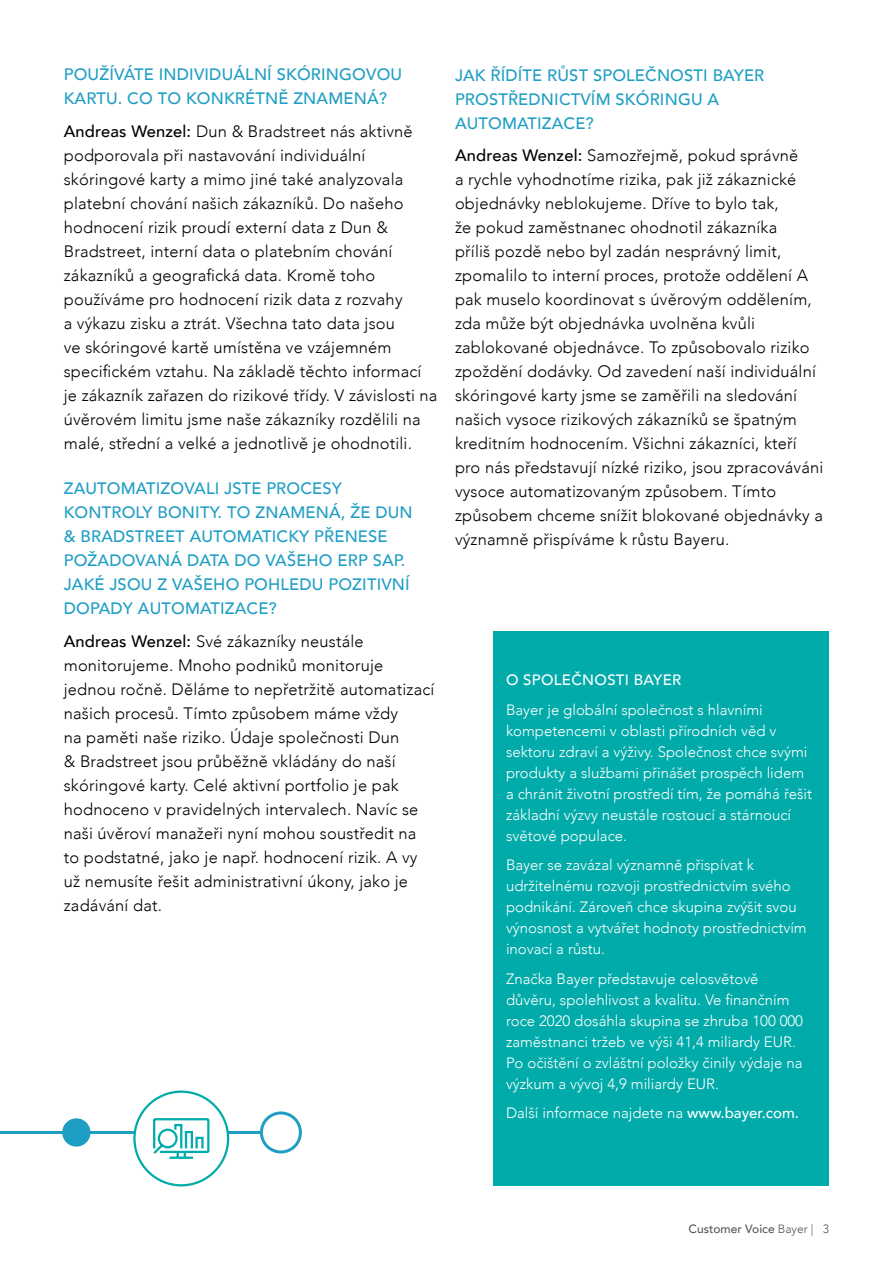
<style>
.page{position:relative;width:893px;height:1263px;background:#fff}
.page>*{position:absolute;margin:0;border:0;box-sizing:border-box;transform-origin:0 0}
.t1{font:300 16.5px/24px "Avenir";letter-spacing:.01em;color:#000}
.t2{font:500 16.5px/24px "Avenir";letter-spacing:.01em;color:#1f9ec4}
.t3{font:300 15px/21px "Avenir";color:#fff}
.t4{font:500 15px "Avenir";letter-spacing:.02em;color:#fff}
.t5{font:500 12px "Avenir";color:#575756}
.s1{font-weight:500}
.s2{font-weight:300}
</style>
<div class="page">
<hr style="left:0;top:1131px;width:282px;height:3px;background:#1f9ec4">
<div style="left:261px;top:1113px;width:39px;height:39px;background:#fff;border-radius:50%"></div>
<div style="left:260px;top:1111px;width:42px;height:42px;border:3px solid #1f9ec4;border-radius:50%"></div>
<div style="left:64px;top:1120px;width:24px;height:24px;background:#1f9ec4;border-radius:50%"></div>
<div style="left:62px;top:1118px;width:29px;height:28px;border:4px solid #1f9ec4;border-radius:50%"></div>
<div style="left:493px;top:631px;width:336px;height:555px;background:#00abaa"></div>
<div style="left:134px;top:1092px;width:94px;height:93px;background:#fff;border-radius:50%"></div>
<div style="left:133px;top:1090px;width:96px;height:96px;border:2px solid #00abaa;border-radius:50%"></div>
<svg style="left:153px;top:1118px;width:57px;height:41px"></svg>
<p class="t2" style="left:64px;top:62px;width:340px">POUŽÍVÁTE INDIVIDUÁLNÍ SKÓRINGOVOU<br>KARTU. CO TO KONKRÉTNĚ ZNAMENÁ?</p>
<p class="t1" style="left:64px;top:119px;width:375px"><span class="s1">Andreas Wenzel:</span> Dun &amp; Bradstreet nás aktivně podporovala při nastavování individuální skóringové karty a mimo jiné také analyzovala platební chování našich zákazníků. Do našeho hodnocení rizik proudí externí data z Dun &amp; Bradstreet, interní data o platebním chování zákazníků a geografická data. Kromě toho používáme pro hodnocení rizik data z rozvahy<br>a výkazu zisku a ztrát. Všechna tato data jsou<br>ve skóringové kartě umístěna ve vzájemném specifickém vztahu. Na základě těchto informací je zákazník zařazen do rizikové třídy. V závislosti na úvěrovém limitu jsme naše zákazníky rozdělili na malé, střední a velké a jednotlivě je ohodnotili.</p>
<p class="t2" style="left:64px;top:476px;width:350px">ZAUTOMATIZOVALI JSTE PROCESY<br>KONTROLY BONITY. TO ZNAMENÁ, ŽE DUN &amp; BRADSTREET AUTOMATICKY PŘENESE<br>POŽADOVANÁ DATA DO VAŠEHO ERP SAP.<br>JAKÉ JSOU Z VAŠEHO POHLEDU POZITIVNÍ<br>DOPADY AUTOMATIZACE?</p>
<p class="t1" style="left:64px;top:629px;width:372px"><span class="s1">Andreas Wenzel:</span> Své zákazníky neustále monitorujeme. Mnoho podniků monitoruje jednou ročně. Děláme to nepřetržitě automatizací našich procesů. Tímto způsobem máme vždy<br>na paměti naše riziko. Údaje společnosti Dun<br>&amp; Bradstreet jsou průběžně vkládány do naší skóringové karty. Celé aktivní portfolio je pak hodnoceno v pravidelných intervalech. Navíc se naši úvěroví manažeři nyní mohou soustředit na to podstatné, jako je např. hodnocení rizik. A vy už nemusíte řešit administrativní úkony, jako je zadávání dat.</p>
<p class="t2" style="left:455px;top:62px;width:311px">JAK ŘÍDÍTE RŮST SPOLEČNOSTI BAYER<br>PROSTŘEDNICTVÍM SKÓRINGU A<br>AUTOMATIZACE?</p>
<p class="t1" style="left:455px;top:143px;width:370px"><span class="s1">Andreas Wenzel:</span> Samozřejmě, pokud správně<br>a rychle vyhodnotíme rizika, pak již zákaznické objednávky neblokujeme. Dříve to bylo tak,<br>že pokud zaměstnanec ohodnotil zákazníka<br>příliš pozdě nebo byl zadán nesprávný limit, zpomalilo to interní proces, protože oddělení A pak muselo koordinovat s úvěrovým oddělením, zda může být objednávka uvolněna kvůli zablokované objednávce. To způsobovalo riziko zpoždění dodávky. Od zavedení naší individuální skóringové karty jsme se zaměřili na sledování našich vysoce rizikových zákazníků se špatným kreditním hodnocením. Všichni zákazníci, kteří pro nás představují nízké riziko, jsou zpracováváni vysoce automatizovaným způsobem. Tímto způsobem chceme snížit blokované objednávky a významně přispíváme k růstu Bayeru.</p>
<p class="t4" style="left:506px;top:667px;width:177px">O SPOLEČNOSTI BAYER</p>
<p class="t3" style="left:506px;top:699px;width:307px">Bayer je globální společnost s hlavními kompetencemi v oblasti přírodních věd v sektoru zdraví a výživy. Společnost chce svými produkty a službami přinášet prospěch lidem a chránit životní prostředí tím, že pomáhá řešit základní výzvy neustále rostoucí a stárnoucí světové populace.</p>
<p class="t3" style="left:506px;top:854px;width:302px">Bayer se zavázal významně přispívat k udržitelnému rozvoji prostřednictvím svého podnikání. Zároveň chce skupina zvýšit svou výnosnost a vytvářet hodnoty prostřednictvím inovací a růstu.</p>
<p class="t3" style="left:506px;top:968px;width:299px">Značka Bayer představuje celosvětově důvěru, spolehlivost a kvalitu. Ve finančním roce 2020 dosáhla skupina se zhruba 100 000 zaměstnanci tržeb ve výši 41,4 miliardy EUR.<br>Po očištění o zvláštní položky činily výdaje na výzkum a vývoj 4,9 miliardy EUR.</p>
<p class="t3" style="left:506px;top:1102px;width:294px">Další informace najdete na <span class="s1">www.bayer.com.</span></p>
<p class="t5" style="left:689px;top:1219px;width:142px">Customer Voice <span class="s2">Bayer | 3</span></p>
</div>
